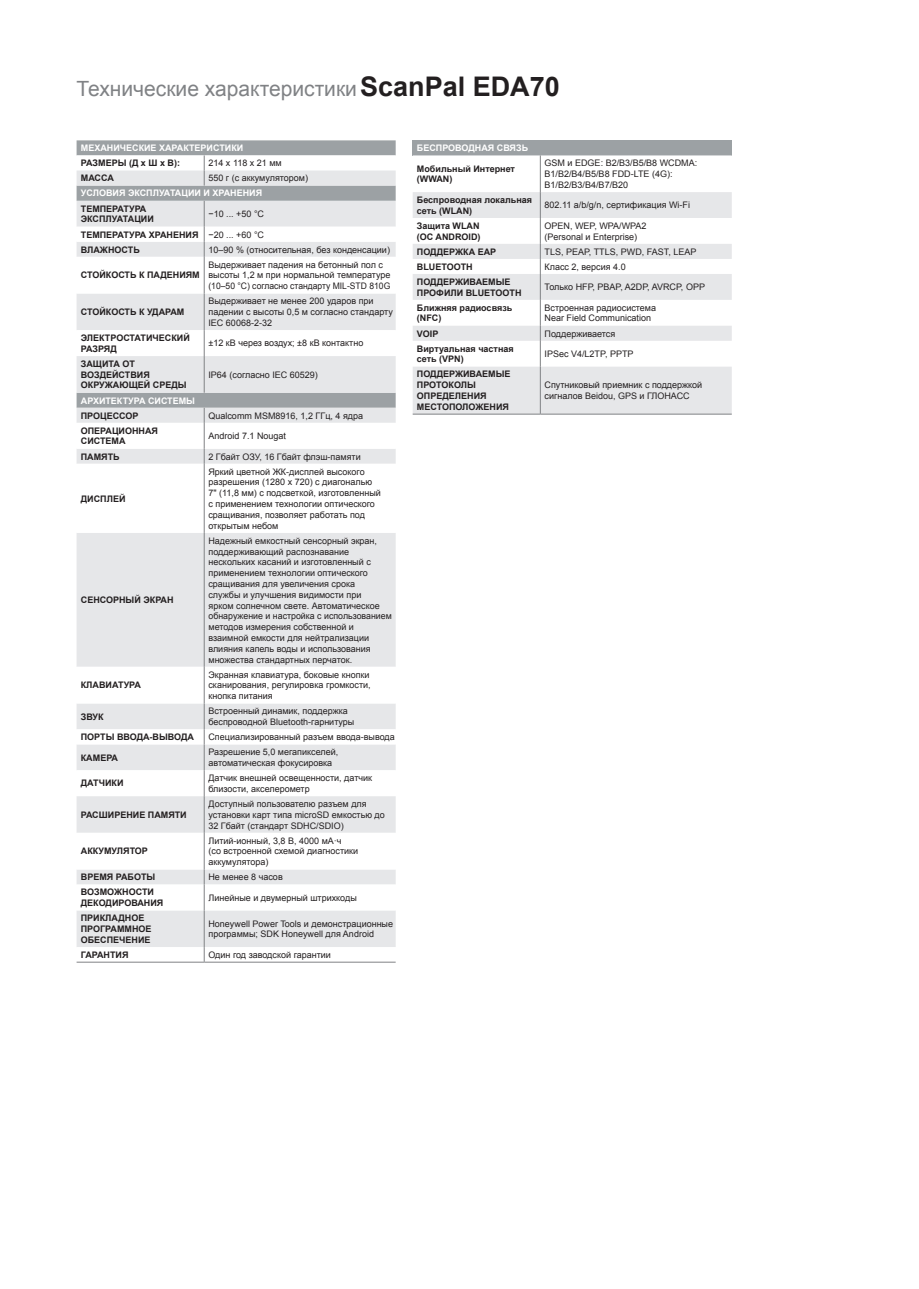
<style>
.page{position:relative;width:919px;height:1289px;background:#fff}
.page>*{position:absolute;margin:0;border:0;box-sizing:border-box;transform-origin:0 0}
.t1{font:21px "Arial";color:#808285}
.t2{font:9px/10.8px "Arial";color:#231f20}
.t3{font:700 9px/10.8px "Arial";color:#231f20}
.t4{font:700 9px "Arial";color:#fff}
.s1{font-weight:700;font-size:27px;color:#231f20}
.s2{font-weight:400}
</style>
<div class="page">
<div style="left:77px;top:140px;width:318px;height:15px;background:#9ca1a4"></div>
<svg style="left:77px;top:185px;width:318px;height:42px;background:#ccced0"></svg>
<svg style="left:77px;top:227px;width:318px;height:734px;fill:#e6e7e9"></svg>
<svg style="left:77px;top:155px;width:318px;height:30px"></svg>
<svg style="left:204px;top:201px;width:1px;height:56px"></svg>
<hr style="left:204px;top:257px;width:1px;height:36px;background:#808285">
<hr style="left:204px;top:293px;width:1px;height:37px;background:#808285">
<svg style="left:204px;top:330px;width:1px;height:26px"></svg>
<hr style="left:204px;top:356px;width:1px;height:37px;background:#808285">
<svg style="left:204px;top:408px;width:1px;height:56px"></svg>
<hr style="left:204px;top:464px;width:1px;height:69px;background:#808285">
<hr style="left:204px;top:533px;width:1px;height:133px;background:#808285">
<hr style="left:204px;top:666px;width:1px;height:37px;background:#808285">
<svg style="left:204px;top:703px;width:1px;height:93px"></svg>
<hr style="left:204px;top:796px;width:1px;height:36px;background:#808285">
<hr style="left:204px;top:832px;width:1px;height:37px;background:#808285">
<svg style="left:204px;top:869px;width:1px;height:41px"></svg>
<hr style="left:204px;top:910px;width:1px;height:37px;background:#808285">
<svg style="left:204px;top:947px;width:1px;height:14px"></svg>
<hr style="left:77px;top:961px;width:127px;height:1px;background:#808285">
<hr style="left:204px;top:961px;width:191px;height:1px;background:#808285">
<div style="left:412px;top:140px;width:319px;height:15px;background:#9ca1a4"></div>
<svg style="left:412px;top:155px;width:319px;height:37px"></svg>
<svg style="left:412px;top:192px;width:319px;height:222px;fill:#e6e7e9"></svg>
<hr style="left:540px;top:155px;width:1px;height:37px;background:#808285">
<svg style="left:540px;top:192px;width:1px;height:174px"></svg>
<hr style="left:540px;top:366px;width:1px;height:48px;background:#808285">
<hr style="left:412px;top:414px;width:128px;height:1px;background:#808285">
<hr style="left:540px;top:414px;width:191px;height:1px;background:#808285">
<h1 class="t1" style="left:77px;top:75px;width:484px">Технические характеристики<span class="s1">ScanPal EDA70</span></h1>
<p class="t4" style="left:81px;top:142px;width:164px">МЕХАНИЧЕСКИЕ ХАРАКТЕРИСТИКИ</p>
<p class="t3" style="left:81px;top:158px;width:101px">РАЗМЕРЫ (Д x Ш x В):</p>
<p class="t2" style="left:208px;top:158px;width:75px">214 x 118 x 21 мм</p>
<p class="t3" style="left:81px;top:173px;width:35px">МАССА</p>
<p class="t2" style="left:208px;top:173px;width:101px">550 г (с аккумулятором)</p>
<p class="t4" style="left:81px;top:187px;width:183px">УСЛОВИЯ ЭКСПЛУАТАЦИИ И ХРАНЕНИЯ</p>
<p class="t3" style="left:81px;top:203px;width:74px">ТЕМПЕРАТУРА<br>ЭКСПЛУАТАЦИИ</p>
<p class="t2" style="left:208px;top:208px;width:57px">−10 ... +50 °C</p>
<p class="t3" style="left:81px;top:227px;width:185px;line-height:15px">ТЕМПЕРАТУРА ХРАНЕНИЯ <span class="s2">−20 ... +60 °C<br></span>ВЛАЖНОСТЬ</p>
<p class="t2" style="left:208px;top:244px;width:183px">10–90 % (относительная, без конденсации)</p>
<p class="t3" style="left:81px;top:270px;width:120px">СТОЙКОСТЬ К ПАДЕНИЯМ</p>
<p class="t2" style="left:208px;top:259px;width:184px">Выдерживает падения на бетонный пол с высоты 1,2 м при нормальной температуре (10–50 °C) согласно стандарту MIL-STD 810G</p>
<p class="t3" style="left:81px;top:307px;width:105px">СТОЙКОСТЬ К УДАРАМ</p>
<p class="t2" style="left:208px;top:296px;width:186px">Выдерживает не менее 200 ударов при падении с высоты 0,5 м согласно стандарту<br>IEC 60068-2-32</p>
<p class="t3" style="left:81px;top:333px;width:110px">ЭЛЕКТРОСТАТИЧЕСКИЙ<br>РАЗРЯД</p>
<p class="t2" style="left:208px;top:338px;width:156px">±12 кВ через воздух; ±8 кВ контактно</p>
<p class="t3" style="left:81px;top:358px;width:107px">ЗАЩИТА ОТ<br>ВОЗДЕЙСТВИЯ<br>ОКРУЖАЮЩЕЙ СРЕДЫ</p>
<p class="t2" style="left:208px;top:369px;width:111px">IP64 (согласно IEC 60529)</p>
<p class="t4" style="left:81px;top:394px;width:116px">АРХИТЕКТУРА СИСТЕМЫ</p>
<p class="t3" style="left:81px;top:410px;width:59px">ПРОЦЕССОР</p>
<p class="t2" style="left:208px;top:410px;width:156px">Qualcomm MSM8916, 1,2 ГГц, 4 ядра</p>
<p class="t3" style="left:81px;top:425px;width:79px">ОПЕРАЦИОННАЯ<br>СИСТЕМА</p>
<p class="t2" style="left:208px;top:430px;width:79px">Android 7.1 Nougat</p>
<p class="t3" style="left:81px;top:451px;width:40px">ПАМЯТЬ</p>
<p class="t2" style="left:208px;top:451px;width:154px">2 Гбайт ОЗУ, 16 Гбайт флэш-памяти</p>
<p class="t3" style="left:81px;top:493px;width:46px">ДИСПЛЕЙ</p>
<p class="t2" style="left:208px;top:466px;width:174px">Яркий цветной ЖК-дисплей высокого разрешения (1280 x 720) с диагональю 7" (11,8 мм) с подсветкой, изготовленный с применением технологии оптического сращивания, позволяет работать под открытым небом</p>
<p class="t3" style="left:81px;top:595px;width:94px">СЕНСОРНЫЙ ЭКРАН</p>
<p class="t2" style="left:208px;top:535px;width:185px">Надежный емкостный сенсорный экран, поддерживающий распознавание нескольких касаний и изготовленный с применением технологии оптического сращивания для увеличения срока<br>службы и улучшения видимости при<br>ярком солнечном свете. Автоматическое обнаружение и настройка с использованием методов измерения собственной и взаимной емкости для нейтрализации влияния капель воды и использования множества стандартных перчаток.</p>
<p class="t3" style="left:81px;top:680px;width:62px">КЛАВИАТУРА</p>
<p class="t2" style="left:208px;top:669px;width:164px">Экранная клавиатура, боковые кнопки сканирования, регулировка громкости, кнопка питания</p>
<p class="t3" style="left:81px;top:711px;width:24px">ЗВУК</p>
<p class="t2" style="left:208px;top:705px;width:147px">Встроенный динамик, поддержка беспроводной Bluetooth-гарнитуры</p>
<p class="t3" style="left:81px;top:731px;width:115px">ПОРТЫ ВВОДА-ВЫВОДА</p>
<p class="t2" style="left:208px;top:731px;width:188px">Специализированный разъем ввода-вывода</p>
<p class="t3" style="left:81px;top:752px;width:39px">КАМЕРА</p>
<p class="t2" style="left:208px;top:746px;width:131px">Разрешение 5,0 мегапикселей, автоматическая фокусировка</p>
<p class="t3" style="left:81px;top:778px;width:44px">ДАТЧИКИ</p>
<p class="t2" style="left:208px;top:772px;width:165px">Датчик внешней освещенности, датчик близости, акселерометр</p>
<p class="t3" style="left:81px;top:809px;width:107px">РАСШИРЕНИЕ ПАМЯТИ</p>
<p class="t2" style="left:208px;top:798px;width:178px">Доступный пользователю разъем для установки карт типа microSD емкостью до<br>32 Гбайт (стандарт SDHC/SDIO)</p>
<p class="t3" style="left:81px;top:846px;width:69px">АККУМУЛЯТОР</p>
<p class="t2" style="left:208px;top:835px;width:151px">Литий-ионный, 3,8 В, 4000 мА·ч<br>(со встроенной схемой диагностики аккумулятора)</p>
<p class="t3" style="left:81px;top:872px;width:76px">ВРЕМЯ РАБОТЫ</p>
<p class="t2" style="left:208px;top:871px;width:76px">Не менее 8 часов</p>
<p class="t3" style="left:81px;top:887px;width:84px">ВОЗМОЖНОСТИ<br>ДЕКОДИРОВАНИЯ</p>
<p class="t2" style="left:208px;top:892px;width:150px">Линейные и двумерный штрихкоды</p>
<p class="t3" style="left:81px;top:912px;width:72px">ПРИКЛАДНОЕ<br>ПРОГРАММНОЕ<br>ОБЕСПЕЧЕНИЕ</p>
<p class="t2" style="left:208px;top:918px;width:186px">Honeywell Power Tools и демонстрационные программы; SDK Honeywell для Android</p>
<p class="t3" style="left:81px;top:949px;width:49px">ГАРАНТИЯ</p>
<p class="t2" style="left:208px;top:949px;width:124px">Один год заводской гарантии</p>
<p class="t4" style="left:417px;top:142px;width:113px">БЕСПРОВОДНАЯ СВЯЗЬ</p>
<p class="t3" style="left:417px;top:163px;width:100px">Мобильный Интернет (WWAN)</p>
<p class="t2" style="left:544px;top:158px;width:154px">GSM и EDGE: B2/B3/B5/B8 WCDMA:<br>B1/B2/B4/B5/B8 FDD-LTE (4G):<br>B1/B2/B3/B4/B7/B20</p>
<p class="t3" style="left:417px;top:195px;width:117px">Беспроводная локальная сеть (WLAN)</p>
<p class="t2" style="left:544px;top:200px;width:147px">802.11 a/b/g/n, сертификация Wi-Fi</p>
<p class="t3" style="left:417px;top:220px;width:65px">Защита WLAN (ОС ANDROID)</p>
<p class="t2" style="left:544px;top:220px;width:104px">OPEN, WEP, WPA/WPA2 (Personal и Enterprise)</p>
<p class="t3" style="left:417px;top:246px;width:81px">ПОДДЕРЖКА EAP</p>
<p class="t2" style="left:544px;top:246px;width:153px">TLS, PEAP, TTLS, PWD, FAST, LEAP</p>
<p class="t3" style="left:417px;top:261px;width:57px">BLUETOOTH</p>
<p class="t2" style="left:544px;top:261px;width:83px">Класс 2, версия 4.0</p>
<p class="t3" style="left:417px;top:276px;width:106px">ПОДДЕРЖИВАЕМЫЕ<br>ПРОФИЛИ BLUETOOTH</p>
<p class="t2" style="left:544px;top:282px;width:162px">Только HFP, PBAP, A2DP, AVRCP, OPP</p>
<p class="t3" style="left:417px;top:302px;width:97px">Ближняя радиосвязь (NFC)</p>
<p class="t2" style="left:544px;top:302px;width:113px">Встроенная радиосистема<br>Near Field Communication</p>
<p class="t3" style="left:417px;top:328px;width:23px">VOIP</p>
<p class="t2" style="left:544px;top:328px;width:72px">Поддерживается</p>
<p class="t3" style="left:417px;top:343px;width:98px">Виртуальная частная сеть (VPN)</p>
<p class="t2" style="left:544px;top:348px;width:90px">IPSec V4/L2TP, PPTP</p>
<p class="t3" style="left:417px;top:369px;width:95px">ПОДДЕРЖИВАЕМЫЕ<br>ПРОТОКОЛЫ<br>ОПРЕДЕЛЕНИЯ<br>МЕСТОПОЛОЖЕНИЯ</p>
<p class="t2" style="left:544px;top:380px;width:159px">Спутниковый приемник с поддержкой сигналов Beidou, GPS и ГЛОНАСС</p>
</div>
